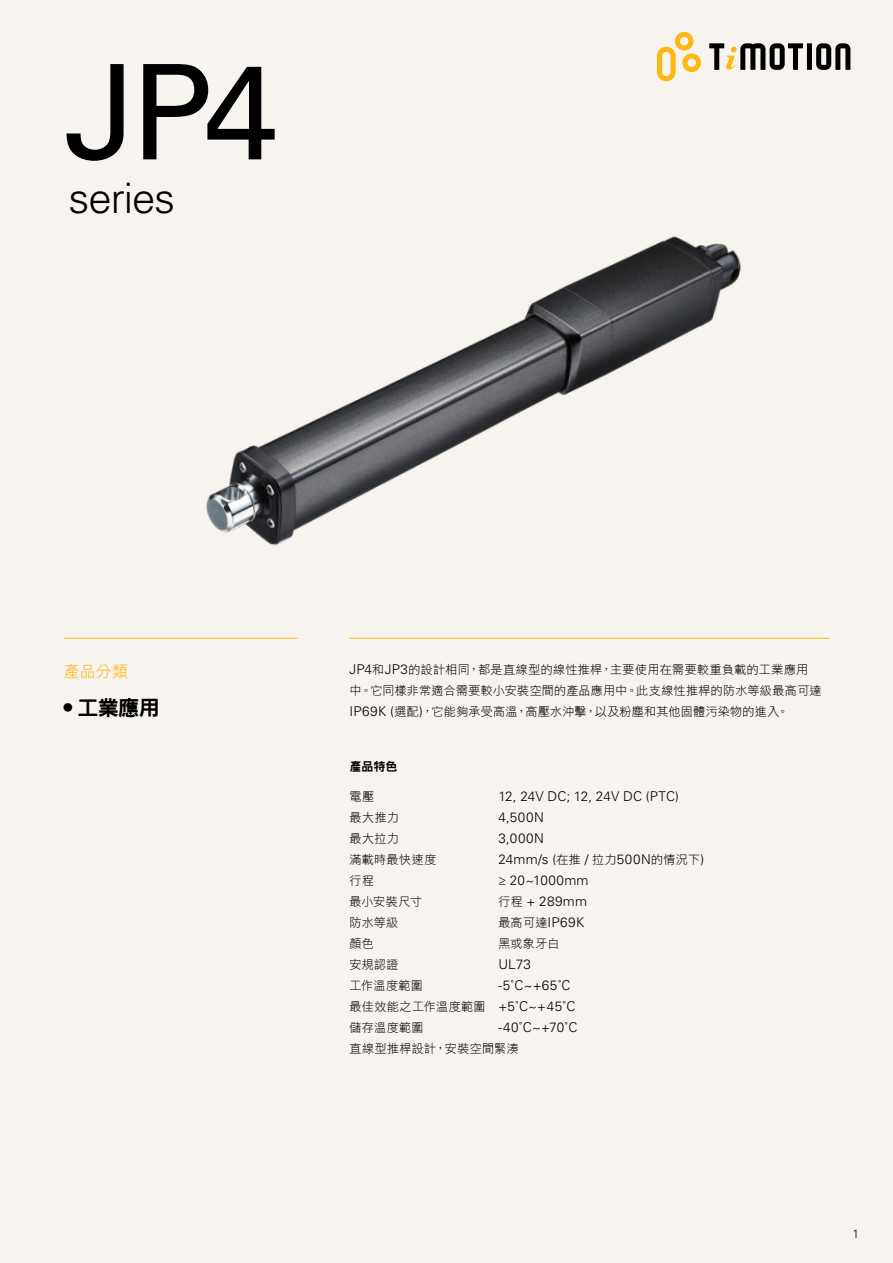
<style>
.page{position:relative;width:893px;height:1263px;background:#f7f3ef}
.page>*{position:absolute;margin:0;border:0;box-sizing:border-box;transform-origin:0 0}
.t1{font:132px "Univers LT Std";color:#000}
.t2{font:300 42px "Univers LT Std";letter-spacing:-.025em;color:#000}
.t3{font:21.15px "DFN Hei W9 WIN BF";color:#000}
.t4{font:15.9px "DF Hei W3 WIN BF";color:#fdb812}
.t5{font:300 13.5px "Univers LT Std";letter-spacing:.025em;color:#000}
.t6{font:300 13.5px "Univers LT Std";letter-spacing:.005em;color:#000}
.t7{font:12px/21px "DF Hei W3 WIN BF";letter-spacing:.03em;color:#000}
.t8{font:12px "DFN Hei W9 WIN BF";color:#000}
.t9{font:300 12px "Univers LT Std";color:#000}
.s1{font-family:"Univers LT Std";font-weight:700;font-size:23.85px}
.s2{font-family:"Univers LT Std";font-weight:300;font-size:13.5px}
.s3{font-family:"DF Hei W3 WIN BF";font-weight:400;font-size:12px}
</style>
<div class="page">
<svg style="left:657px;top:32px;width:44px;height:49px"></svg>
<div style="left:807px;top:43px;width:5px;height:27px;background:#000"></div>
<svg style="left:816px;top:43px;width:34px;height:27px"></svg>
<svg style="left:709px;top:43px;width:94px;height:27px"></svg>
<hr style="left:350px;top:638px;width:479px;height:1px;background:#fdb812">
<hr style="left:64px;top:638px;width:234px;height:1px;background:#fdb812">
<img style="left:206px;top:236px;width:535px;height:310px">
<h1 class="t1" style="left:64px;top:34px;width:215px">JP4</h1>
<h2 class="t2" style="left:69px;top:173px;width:108px">series</h2>
<h3 class="t4" style="left:64px;top:663px;width:66px">產品分類</h3>
<h3 class="t3" style="left:64px;top:697px;width:97px"><span class="s1">•</span> 工業應用</h3>
<p class="t7" style="left:350px;top:659px;width:474px"><span class="s2">JP4</span>和<span class="s2">JP3</span>的設計相同，都是直線型的線性推桿，主要使用在需要較重負載的工業應用中。它同樣非常適合需要較小安裝空間的產品應用中。此支線性推桿的防水等級最高可達<br><span class="s2">IP69K (</span>選配<span class="s2">)</span>，它能夠承受高溫，高壓水沖擊，以及粉塵和其他固體污染物的進入。</p>
<p class="t8" style="left:350px;top:760px;width:49px">產品特色</p>
<p class="t7" style="left:350px;top:785px;width:26px">電壓</p>
<p class="t6" style="left:498px;top:788px;width:182px">12, 24V DC; 12, 24V DC (PTC)</p>
<p class="t7" style="left:350px;top:806px;width:51px">最大推力</p>
<p class="t5" style="left:498px;top:809px;width:47px">4,500N</p>
<p class="t7" style="left:350px;top:827px;width:51px">最大拉力</p>
<p class="t5" style="left:498px;top:830px;width:47px">3,000N</p>
<p class="t7" style="left:350px;top:848px;width:88px">滿載時最快速度</p>
<p class="t5" style="left:498px;top:851px;width:207px">24mm/s (<span class="s3">在推</span> / <span class="s3">拉力</span>500N<span class="s3">的情況下</span>)</p>
<p class="t7" style="left:350px;top:869px;width:26px">行程</p>
<p class="t5" style="left:498px;top:872px;width:92px">≥ 20~1000mm</p>
<p class="t7" style="left:350px;top:890px;width:74px">最小安裝尺寸</p>
<p class="t5" style="left:498px;top:893px;width:90px"><span class="s3">行程</span> + 289mm</p>
<p class="t7" style="left:350px;top:911px;width:50px">防水等級</p>
<p class="t5" style="left:498px;top:914px;width:88px"><span class="s3">最高可達</span>IP69K</p>
<p class="t7" style="left:350px;top:932px;width:26px">顏色</p>
<p class="t7" style="left:498px;top:932px;width:63px">黑或象牙白</p>
<p class="t7" style="left:350px;top:953px;width:51px">安規認證</p>
<p class="t5" style="left:498px;top:956px;width:34px">UL73</p>
<p class="t7" style="left:350px;top:974px;width:75px">工作溫度範圍</p>
<p class="t5" style="left:498px;top:977px;width:74px">-5˚C~+65˚C</p>
<p class="t7" style="left:350px;top:995px;width:227px">最佳效能之工作溫度範圍 <span class="s2">+5˚C~+45˚C</span>儲存溫度範圍</p>
<p class="t5" style="left:498px;top:1019px;width:81px">-40˚C~+70˚C</p>
<p class="t7" style="left:350px;top:1037px;width:171px">直線型推桿設計，安裝空間緊湊</p>
<p class="t9" style="left:852px;top:1226px;width:8px">1</p>
</div>
